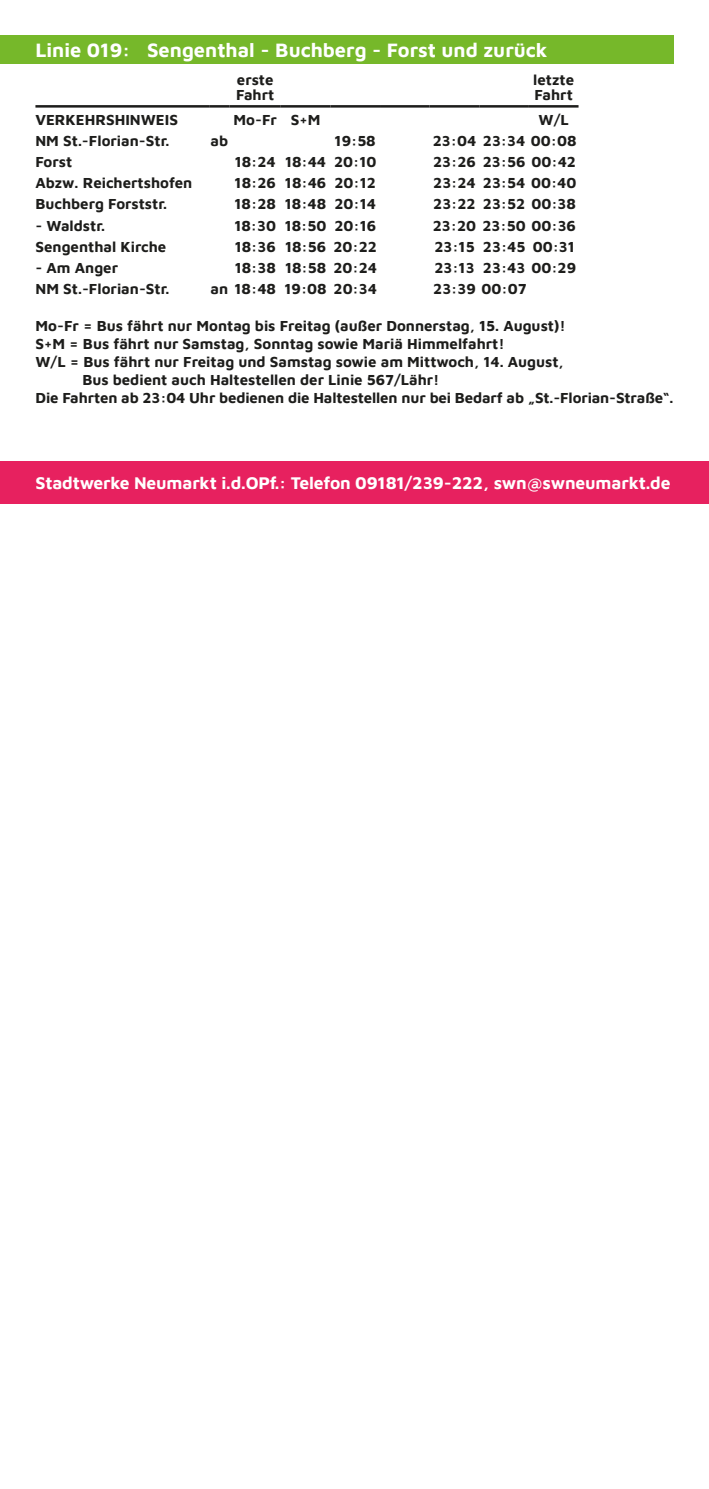
<style>
.page{position:relative;width:709px;height:1489px;background:#fff}
.page>*{position:absolute;margin:0;border:0;box-sizing:border-box;transform-origin:0 0}
.t1{font:700 20px "Maven Pro";color:#fff}
.t2{font:700 17.5px "Maven Pro";letter-spacing:-.01em;color:#fff}
.t3{font:700 15px/15px "Maven Pro";color:#1d1d1b}
</style>
<div class="page">
<div style="left:0;top:35px;width:673px;height:29px;background:#76b82a"></div>
<hr style="left:35px;top:105px;width:174px;height:3px;background:#1d1d1b">
<hr style="left:209px;top:105px;width:21px;height:3px;background:#1d1d1b">
<hr style="left:230px;top:105px;width:51px;height:3px;background:#1d1d1b">
<hr style="left:281px;top:105px;width:49px;height:3px;background:#1d1d1b">
<hr style="left:330px;top:105px;width:50px;height:3px;background:#1d1d1b">
<hr style="left:380px;top:105px;width:49px;height:3px;background:#1d1d1b">
<hr style="left:429px;top:105px;width:50px;height:3px;background:#1d1d1b">
<hr style="left:479px;top:105px;width:50px;height:3px;background:#1d1d1b">
<hr style="left:529px;top:105px;width:49px;height:3px;background:#1d1d1b">
<div style="left:0;top:461px;width:709px;height:42px;background:#e7215f"></div>
<h1 class="t1" style="left:35px;top:36px;width:514px">Linie 019: Sengenthal - Buchberg - Forst und zurück</h1>
<p class="t3" style="left:236px;top:72px;width:40px">erste<br>Fahrt</p>
<p class="t3" style="left:533px;top:72px;width:42px">letzte<br>Fahrt</p>
<p class="t3" style="left:35px;top:111px;width:144px">VERKEHRSHINWEIS</p>
<p class="t3" style="left:233px;top:111px;width:88px">Mo-Fr S+M</p>
<p class="t3" style="left:538px;top:111px;width:32px">W/L</p>
<p class="t3" style="left:35px;top:132px;width:136px">NM St.-Florian-Str.</p>
<p class="t3" style="left:211px;top:132px;width:19px">ab</p>
<p class="t3" style="left:334px;top:132px;width:43px">19:58</p>
<p class="t3" style="left:433px;top:132px;width:145px">23:04 23:34 00:08</p>
<p class="t3" style="left:35px;top:153px;width:38px">Forst</p>
<p class="t3" style="left:235px;top:153px;width:143px">18:24 18:44 20:10</p>
<p class="t3" style="left:433px;top:153px;width:144px">23:26 23:56 00:42</p>
<p class="t3" style="left:35px;top:174px;width:158px">Abzw. Reichertshofen</p>
<p class="t3" style="left:235px;top:174px;width:143px">18:26 18:46 20:12</p>
<p class="t3" style="left:433px;top:174px;width:145px">23:24 23:54 00:40</p>
<p class="t3" style="left:35px;top:195px;width:133px">Buchberg Forststr.</p>
<p class="t3" style="left:234px;top:195px;width:143px">18:28 18:48 20:14</p>
<p class="t3" style="left:433px;top:195px;width:144px">23:22 23:52 00:38</p>
<p class="t3" style="left:35px;top:217px;width:71px">- Waldstr.</p>
<p class="t3" style="left:234px;top:217px;width:143px">18:30 18:50 20:16</p>
<p class="t3" style="left:433px;top:217px;width:145px">23:20 23:50 00:36</p>
<p class="t3" style="left:35px;top:238px;width:132px">Sengenthal Kirche</p>
<p class="t3" style="left:235px;top:238px;width:144px">18:36 18:56 20:22</p>
<p class="t3" style="left:434px;top:238px;width:142px">23:15 23:45 00:31</p>
<p class="t3" style="left:35px;top:259px;width:84px">- Am Anger</p>
<p class="t3" style="left:235px;top:259px;width:144px">18:38 18:58 20:24</p>
<p class="t3" style="left:434px;top:259px;width:143px">23:13 23:43 00:29</p>
<p class="t3" style="left:35px;top:280px;width:136px">NM St.-Florian-Str.</p>
<p class="t3" style="left:211px;top:280px;width:168px">an 18:48 19:08 20:34</p>
<p class="t3" style="left:433px;top:280px;width:95px">23:39 00:07</p>
<p class="t3" style="left:35px;top:317px;width:531px">Mo-Fr = Bus fährt nur Montag bis Freitag (außer Donnerstag, 15. August)!</p>
<p class="t3" style="left:35px;top:335px;width:470px">S+M = Bus fährt nur Samstag, Sonntag sowie Mariä Himmelfahrt!</p>
<p class="t3" style="left:35px;top:353px;width:530px">W/L = Bus fährt nur Freitag und Samstag sowie am Mittwoch, 14. August,</p>
<p class="t3" style="left:82px;top:371px;width:358px">Bus bedient auch Haltestellen der Linie 567/Lähr!</p>
<p class="t3" style="left:35px;top:389px;width:639px">Die Fahrten ab 23:04 Uhr bedienen die Haltestellen nur bei Bedarf ab „St.-Florian-Straße“.</p>
<p class="t2" style="left:35px;top:471px;width:636px">Stadtwerke Neumarkt i.d.OPf.: Telefon 09181/239-222, swn@swneumarkt.de</p>
</div>
